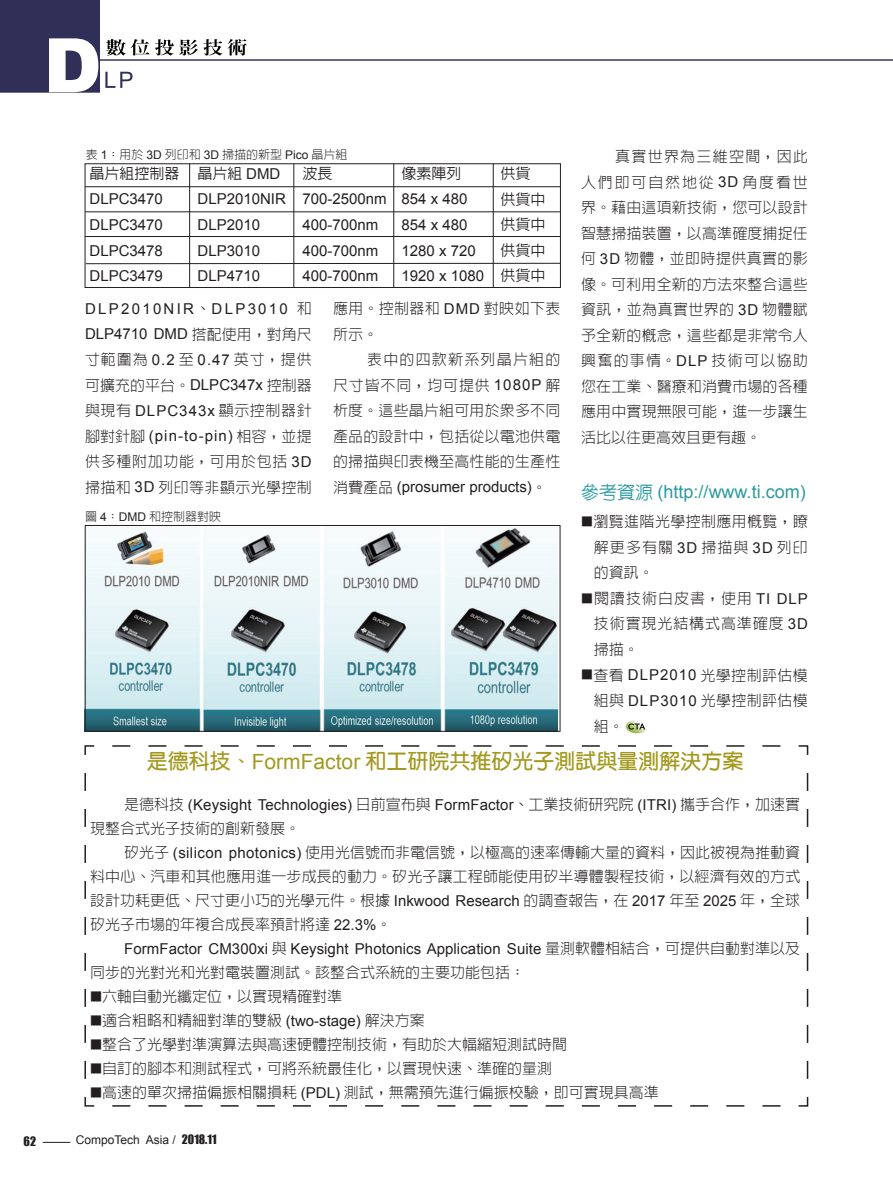
<style>
.page{position:relative;width:893px;height:1191px;background:#fff}
.page>*{position:absolute;margin:0;border:0;box-sizing:border-box;transform-origin:0 0}
._1級標題{font:700 21px "Yen Round";color:#a3991e}
._2級標題{font:18px "Arial";color:#2b9a9e}
.說明文字{font:300 15px/25.5px "Lin Gothic";color:#231f20;text-align:justify}
.說明文字-2{font:15px/24.3px "Arial";color:#231f20}
.說明文字-3{font:500 15px "Lin Gothic";color:#231f20}
.說明文字-4{font:300 15px/25.5px "Lin Gothic";letter-spacing:.025em;color:#231f20}
.圖說{font:300 12px "Lin Gothic";color:#231f20}
.t1{font:12px "Arial";color:#231f20}
.重點提示{font:12px "Impact";color:#231f20}
.s1{font-family:"Arial";font-weight:400}
.s2{font-family:"Yen Round";font-weight:500}
.s3{font-size:12px}
.s4{font-family:"Lin Gothic";font-weight:500}
.s5{font-family:"Lin Gothic";font-weight:300}
.s6{font-family:"Impact"}
</style>
<div class="page">
<img style="left:0;top:0;width:893px;height:93px">
<img style="left:105px;top:72px;width:28px;height:16px">
<img style="left:106px;top:39px;width:20px;height:17px">
<img style="left:49px;top:38px;width:49px;height:54px">
<svg style="left:43px;top:1142px;width:27px;height:1px"></svg>
<div style="left:85px;top:163px;width:476px;height:125px;border:1px solid #231f20"></div>
<hr style="left:85px;top:186px;width:475px;height:1px;background:#231f20">
<hr style="left:85px;top:211px;width:475px;height:1px;background:#231f20">
<hr style="left:85px;top:236px;width:475px;height:1px;background:#231f20">
<hr style="left:86px;top:263px;width:474px;height:1px;background:#231f20">
<hr style="left:189px;top:164px;width:1px;height:123px;background:#231f20">
<hr style="left:293px;top:164px;width:1px;height:124px;background:#231f20">
<hr style="left:393px;top:163px;width:1px;height:124px;background:#231f20">
<hr style="left:493px;top:164px;width:1px;height:123px;background:#231f20">
<img style="left:87px;top:528px;width:470px;height:201px">
<div style="left:85px;top:525px;width:475px;height:206px;border:1px solid #231f20"></div>
<img style="left:625px;top:720px;width:22px;height:14px">
<img style="left:628px;top:723px;width:17px;height:6px">
<svg style="left:84px;top:745px;width:725px;height:362px"></svg>
<p class="圖說" style="left:86px;top:149px;width:263px">表 <span class="s1">1</span>：用於 <span class="s1">3D</span> 列印和 <span class="s1">3D</span> 掃描的新型 <span class="s1">Pico</span> 晶片組</p>
<p class="說明文字" style="left:581px;top:144px;width:228px;text-indent:34px">真實世界為三維空間，因此人們即可自然地從 <span class="s1">3D</span> 角度看世界。藉由這項新技術，您可以設計智慧掃描裝置，以高準確度捕捉任何 <span class="s1">3D</span> 物體，並即時提供真實的影像。可利用全新的方法來整合這些資訊，並為真實世界的 <span class="s1">3D</span> 物體賦予全新的概念，這些都是非常令人興奮的事情。<span class="s1">DLP</span> 技術可以協助您在工業、醫療和消費市場的各種應用中實現無限可能，進一步讓生活比以往更高效且更有趣。</p>
<p class="_2級標題" style="left:581px;top:480px;width:226px"><span class="s2">參考資源</span> (http://www.ti.com)</p>
<p class="說明文字" style="left:594px;top:509px;width:216px;text-indent:-13px"><span class="s3">■</span>瀏覽進階光學控制應用概覽，瞭解更多有關 <span class="s1">3D</span> 掃描與 <span class="s1">3D</span> 列印的資訊。</p>
<p class="說明文字" style="left:594px;top:585px;width:216px;text-indent:-13px"><span class="s3">■</span>閱讀技術白皮書，使用 <span class="s1">TI DLP</span>技術實現光結構式高準確度 <span class="s1">3D</span>掃描。</p>
<p class="說明文字" style="left:594px;top:662px;width:216px;text-indent:-13px"><span class="s3">■</span>查看 <span class="s1">DLP2010</span> 光學控制評估模組與 <span class="s1">DLP3010</span> 光學控制評估模組。</p>
<p class="說明文字-3" style="left:90px;top:166px;width:192px">晶片組控制器 晶片組 <span class="s1">DMD</span></p>
<p class="說明文字-3" style="left:303px;top:166px;width:31px">波長</p>
<p class="說明文字-3" style="left:402px;top:166px;width:61px">像素陣列</p>
<p class="說明文字-3" style="left:501px;top:166px;width:31px">供貨</p>
<p class="說明文字-2" style="left:90px;top:187px;width:75px">DLPC3470</p>
<p class="說明文字-2" style="left:198px;top:187px;width:271px">DLP2010NIR 700-2500nm 854 x 480</p>
<p class="說明文字-3" style="left:501px;top:191px;width:46px">供貨中</p>
<p class="說明文字-2" style="left:90px;top:213px;width:75px">DLPC3470</p>
<p class="說明文字-2" style="left:198px;top:213px;width:64px">DLP2010</p>
<p class="說明文字-2" style="left:303px;top:213px;width:77px">400-700nm</p>
<p class="說明文字-2" style="left:402px;top:213px;width:67px">854 x 480</p>
<p class="說明文字-3" style="left:501px;top:217px;width:46px">供貨中</p>
<p class="說明文字-2" style="left:90px;top:238px;width:75px">DLPC3478</p>
<p class="說明文字-2" style="left:198px;top:238px;width:64px">DLP3010</p>
<p class="說明文字-2" style="left:303px;top:238px;width:77px">400-700nm</p>
<p class="說明文字-2" style="left:402px;top:238px;width:76px">1280 x 720</p>
<p class="說明文字-3" style="left:501px;top:242px;width:46px">供貨中</p>
<p class="說明文字-2" style="left:90px;top:264px;width:75px">DLPC3479</p>
<p class="說明文字-2" style="left:198px;top:264px;width:64px">DLP4710</p>
<p class="說明文字-2" style="left:303px;top:264px;width:77px">400-700nm</p>
<p class="說明文字-2" style="left:402px;top:264px;width:145px">1920 x 1080 <span class="s4">供貨中</span></p>
<p class="說明文字" style="left:85px;top:295px;width:228px"><span class="s1">DLP2010NIR</span>、<span class="s1">DLP3010</span> 和<span class="s1">DLP4710 DMD</span> 搭配使用，對角尺寸範圍為 <span class="s1">0.2</span> 至 <span class="s1">0.47</span> 英寸，提供可擴充的平台。<span class="s1">DLPC347x</span> 控制器與現有 <span class="s1">DLPC343x</span> 顯示控制器針腳對針腳 <span class="s1">(pin-to-pin)</span> 相容，並提供多種附加功能，可用於包括 <span class="s1">3D</span>掃描和 <span class="s1">3D</span> 列印等非顯示光學控制</p>
<p class="說明文字-4" style="left:333px;top:296px;width:229px">應用。控制器和 <span class="s1">DMD</span> 對映如下表所示。</p>
<p class="說明文字" style="left:333px;top:347px;width:229px;text-indent:34px">表中的四款新系列晶片組的尺寸皆不同，均可提供 <span class="s1">1080P</span> 解析度。這些晶片組可用於眾多不同產品的設計中，包括從以電池供電的掃描與印表機至高性能的生產性消費產品 <span class="s1">(prosumer products)</span>。</p>
<p class="圖說" style="left:85px;top:511px;width:138px">圖 <span class="s1">4</span>：<span class="s1">DMD</span> 和控制器對映</p>
<p class="_1級標題" style="left:147px;top:750px;width:598px">是德科技、<span class="s1">FormFactor</span> 和工研院共推矽光子測試與量測解決方案</p>
<p class="說明文字" style="left:90px;top:792px;width:712px;line-height:24.3px;text-indent:34px">是德科技 <span class="s1">(Keysight Technologies)</span> 日前宣布與 <span class="s1">FormFactor</span>、工業技術研究院 <span class="s1">(ITRI)</span> 攜手合作，加速實現整合式光子技術的創新發展。</p>
<p class="說明文字" style="left:90px;top:840px;width:712px;line-height:24px;text-indent:34px">矽光子 <span class="s1">(silicon photonics)</span> 使用光信號而非電信號，以極高的速率傳輸大量的資料，因此被視為推動資料中心、汽車和其他應用進一步成長的動力。矽光子讓工程師能使用矽半導體製程技術，以經濟有效的方式設計功耗更低、尺寸更小巧的光學元件。根據 <span class="s1">Inkwood Research</span> 的調查報告，在 <span class="s1">2017</span> 年至 <span class="s1">2025</span> 年，全球矽光子市場的年複合成長率預計將達 <span class="s1">22.3%</span>。</p>
<p class="說明文字-2" style="left:90px;top:936px;width:712px;text-indent:34px">FormFactor CM300xi <span class="s5">與</span> Keysight Photonics Application Suite <span class="s5">量測軟體相結合，可提供自動對準以及同步的光對光和光對電裝置測試。該整合式系統的主要功能包括：</span></p>
<p class="說明文字" style="left:90px;top:984px;width:253px"><span class="s3">▓</span>六軸自動光纖定位，以實現精確對準</p>
<p class="說明文字" style="left:90px;top:1008px;width:336px"><span class="s3">▓</span>適合粗略和精細對準的雙級 <span class="s1">(two-stage)</span> 解決方案</p>
<p class="說明文字" style="left:90px;top:1032px;width:478px"><span class="s3">▓</span>整合了光學對準演算法與高速硬體控制技術，有助於大幅縮短測試時間</p>
<p class="說明文字" style="left:90px;top:1056px;width:463px"><span class="s3">▓</span>自訂的腳本和測試程式，可將系統最佳化，以實現快速、準確的量測</p>
<p class="說明文字" style="left:90px;top:1080px;width:570px"><span class="s3">▓</span>高速的單次掃描偏振相關損耗 <span class="s1">(PDL)</span> 測試，無需預先進行偏振校驗，即可實現具高準</p>
<p class="重點提示" style="left:24px;top:1132px;width:14px">62</p>
<p class="t1" style="left:76px;top:1131px;width:142px">CompoTech Asia / <span class="s6">2018.11</span></p>
</div>
